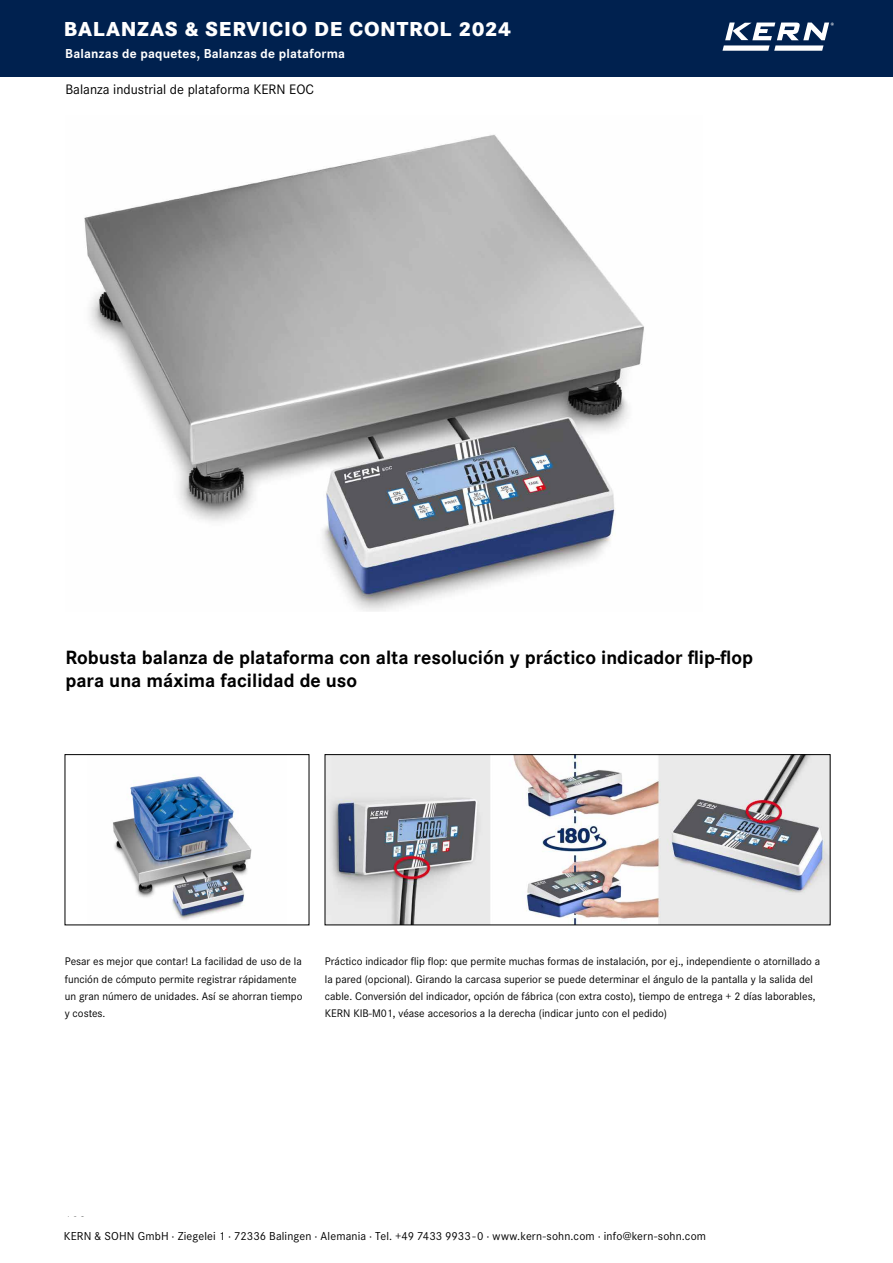
<style>
.page{position:relative;width:893px;height:1263px;background:#fff}
.page>*{position:absolute;margin:0;border:0;box-sizing:border-box;transform-origin:0 0}
.t1{font:800 21px "Corporate S Pro";letter-spacing:.035em;color:#fff}
.t2{font:700 19.95px/22.8px "Corporate S Pro";color:#000}
.t3{font:14.25px "Corporate S Pro";color:#000}
.t4{font:700 13.5px "Corporate S Pro";letter-spacing:.015em;color:#fff}
.t5{font:12px "Corporate S Pro";letter-spacing:.015em;color:#000}
.t6{font:11.4px/17.1px "Corporate S Pro";color:#000}
</style>
<div class="page">
<img style="left:84px;top:134px;width:560px;height:477px">
<img style="left:113px;top:776px;width:139px;height:144px">
<img style="left:327px;top:756px;width:501px;height:167px">
<div style="left:325px;top:754px;width:505px;height:171px;border:1px solid #000"></div>
<div style="left:0;top:0;width:893px;height:76px;background:#00214f"></div>
<svg style="left:722px;top:23px;width:112px;height:28px"></svg>
<h1 class="t1" style="left:64px;top:12px;width:449px">BALANZAS &amp; SERVICIO DE CONTROL 2024</h1>
<p class="t4" style="left:65px;top:43px;width:281px">Balanzas de paquetes, Balanzas de plataforma</p>
<p class="t3" style="left:65px;top:79px;width:250px">Balanza industrial de plataforma KERN EOC</p>
<h2 class="t2" style="left:65px;top:645px;width:689px">Robusta balanza de plataforma con alta resolución y práctico indicador flip-flop para una máxima facilidad de uso</h2>
<p class="t6" style="left:65px;top:952px;width:239px">Pesar es mejor que contar! La facilidad de uso de la función de cómputo permite registrar rápidamente un gran número de unidades. Así se ahorran tiempo y costes.</p>
<p class="t6" style="left:325px;top:952px;width:497px">Práctico indicador flip flop: que permite muchas formas de instalación, por ej., independiente o atornillado a la pared (opcional). Girando la carcasa superior se puede determinar el ángulo de la pantalla y la salida del cable. Conversión del indicador, opción de fábrica (con extra costo), tiempo de entrega + 2 días laborables, KERN KIB-M01, véase accesorios a la derecha (indicar junto con el pedido)</p>
<p class="t5" style="left:64px;top:1227px;width:644px">KERN &amp; SOHN GmbH · Ziegelei 1 · 72336 Balingen · Alemania · Tel. +49 7433 9933 - 0 · www.kern-sohn.com · info@kern-sohn.com</p>
</div>
